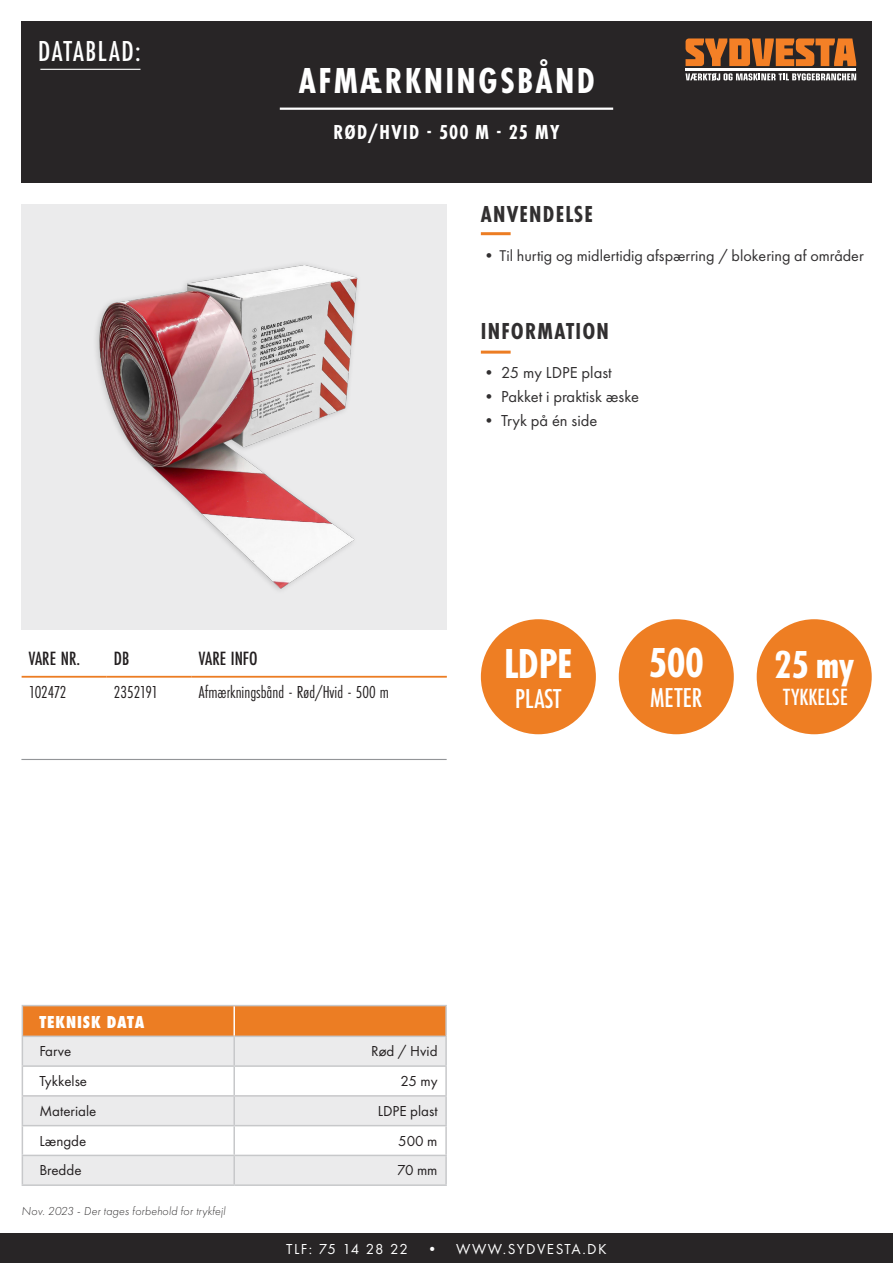
<style>
.page{position:relative;width:893px;height:1263px;background:#fff}
.page>*{position:absolute;margin:0;border:0;box-sizing:border-box;transform-origin:0 0}
.t1{font:700 43.5px "Futura PT Cond";letter-spacing:-.01em;color:#fff}
.t2{font:700 40.5px "Futura PT Cond";color:#fff}
.t3{font:700 37.5px "Futura PT Cond";letter-spacing:.06em;color:#fff}
.t4{font:500 30px "Futura PT Cond";letter-spacing:.05em;color:#fff}
.t5{font:500 28.35px "Futura PT Cond";color:#fff}
.t6{font:500 24.3px "Futura PT Cond";color:#fff}
.t7{font:700 24px "Futura PT Cond";letter-spacing:.05em;color:#312f30}
.t8{font:700 21px "Futura PT Cond";letter-spacing:.06em;color:#fff}
.t9{font:500 19.95px "Futura PT Cond";color:#231f20}
.t10{font:18px "Futura PT Cond";color:#231f20}
.t11{font:800 18px "Futura PT Cond";letter-spacing:.05em;color:#fff}
.t12{font:16.5px "Futura PT";color:#312f30}
.t13{font:16.2px "Futura PT";color:#312f30}
.t14{font:15px "Futura PT";color:#231f20}
.t15{font:15px "Futura PT";letter-spacing:.1em;color:#fff}
.t16{font:italic 300 12px "Futura PT";letter-spacing:.015em;color:#312f30}
.s1{font-size:16.5px}
</style>
<div class="page">
<hr style="left:22px;top:676px;width:85px;height:2px;background:#ec7d23">
<hr style="left:107px;top:676px;width:85px;height:2px;background:#ec7d23">
<hr style="left:192px;top:676px;width:255px;height:2px;background:#ec7d23">
<img style="left:22px;top:204px;width:425px;height:424px">
<div style="left:21px;top:21px;width:851px;height:162px;background:#282526"></div>
<div style="left:0;top:1233px;width:893px;height:30px;background:#282526"></div>
<hr style="left:280px;top:108px;width:333px;height:2px;background:#fff">
<hr style="left:481px;top:232px;width:30px;height:3px;background:#ec7d23">
<hr style="left:481px;top:351px;width:30px;height:3px;background:#ec7d23">
<svg style="left:686px;top:38px;width:170px;height:28px"></svg>
<svg style="left:686px;top:73px;width:170px;height:8px"></svg>
<hr style="left:686px;top:69px;width:170px;height:2px;background:#fff">
<hr style="left:21px;top:759px;width:426px;height:1px;background:#939598">
<hr style="left:40px;top:69px;width:100px;height:1px;background:#fff">
<hr style="left:234px;top:1005px;width:213px;height:1px;background:#c7c8ca">
<hr style="left:445px;top:1006px;width:2px;height:29px;background:#c7c8ca">
<hr style="left:234px;top:1035px;width:213px;height:2px;background:#c7c8ca">
<hr style="left:445px;top:1037px;width:2px;height:28px;background:#c7c8ca">
<hr style="left:234px;top:1065px;width:213px;height:2px;background:#c7c8ca">
<hr style="left:445px;top:1067px;width:2px;height:28px;background:#c7c8ca">
<hr style="left:234px;top:1095px;width:213px;height:1px;background:#c7c8ca">
<hr style="left:445px;top:1096px;width:2px;height:29px;background:#c7c8ca">
<hr style="left:234px;top:1125px;width:213px;height:1px;background:#c7c8ca">
<hr style="left:445px;top:1126px;width:2px;height:29px;background:#c7c8ca">
<hr style="left:234px;top:1155px;width:213px;height:1px;background:#c7c8ca">
<svg style="left:22px;top:1005px;width:424px;height:179px"></svg>
<hr style="left:233px;top:1156px;width:2px;height:28px;background:#c7c8ca">
<hr style="left:445px;top:1156px;width:2px;height:28px;background:#c7c8ca">
<hr style="left:22px;top:1184px;width:212px;height:2px;background:#c7c8ca">
<hr style="left:234px;top:1184px;width:213px;height:2px;background:#c7c8ca">
<hr style="left:233px;top:1006px;width:2px;height:29px;background:#fff">
<div style="left:619px;top:619px;width:115px;height:115px;background:#ee7e23;border-radius:50%"></div>
<div style="left:481px;top:619px;width:115px;height:115px;background:#ee7e23;border-radius:50%"></div>
<div style="left:757px;top:619px;width:115px;height:115px;background:#ee7e23;border-radius:50%"></div>
<p class="t4" style="left:38px;top:34px;width:104px">DATABLAD:</p>
<p class="t3" style="left:299px;top:59px;width:298px">AFMÆRKNINGSBÅND</p>
<p class="t8" style="left:334px;top:120px;width:227px">RØD/HVID - 500 M - 25 MY</p>
<p class="t7" style="left:481px;top:200px;width:114px">ANVENDELSE</p>
<p class="t13" style="left:481px;top:246px;width:384px"><span class="s1">•</span> Til hurtig og midlertidig afspærring / blokering af områder</p>
<p class="t7" style="left:481px;top:317px;width:130px">INFORMATION</p>
<p class="t12" style="left:481px;top:363px;width:132px">• 25 my LDPE plast</p>
<p class="t12" style="left:481px;top:387px;width:160px">• Pakket i praktisk æske</p>
<p class="t12" style="left:481px;top:411px;width:118px">• Tryk på én side</p>
<p class="t9" style="left:29px;top:646px;width:53px">VARE NR.</p>
<p class="t9" style="left:114px;top:646px;width:17px">DB</p>
<p class="t9" style="left:199px;top:646px;width:60px">VARE INFO</p>
<p class="t10" style="left:29px;top:681px;width:39px">102472</p>
<p class="t10" style="left:114px;top:681px;width:46px">2352191</p>
<p class="t10" style="left:199px;top:681px;width:191px">Afmærkningsbånd - Rød/Hvid - 500 m</p>
<p class="t1" style="left:504px;top:638px;width:70px">LDPE</p>
<p class="t5" style="left:515px;top:682px;width:48px">PLAST</p>
<p class="t1" style="left:648px;top:637px;width:57px">500</p>
<p class="t5" style="left:650px;top:681px;width:54px">METER</p>
<p class="t2" style="left:774px;top:641px;width:81px">25 my</p>
<p class="t6" style="left:783px;top:682px;width:66px">TYKKELSE</p>
<p class="t11" style="left:39px;top:1011px;width:107px">TEKNISK DATA</p>
<p class="t14" style="left:39px;top:1042px;width:34px">Farve</p>
<p class="t14" style="left:371px;top:1042px;width:68px">Rød / Hvid</p>
<p class="t14" style="left:39px;top:1072px;width:49px">Tykkelse</p>
<p class="t14" style="left:400px;top:1072px;width:39px">25 my</p>
<p class="t14" style="left:39px;top:1102px;width:59px">Materiale</p>
<p class="t14" style="left:378px;top:1102px;width:61px">LDPE plast</p>
<p class="t14" style="left:39px;top:1132px;width:49px">Længde</p>
<p class="t14" style="left:398px;top:1132px;width:41px">500 m</p>
<p class="t14" style="left:39px;top:1161px;width:44px">Bredde</p>
<p class="t14" style="left:397px;top:1161px;width:42px">70 mm</p>
<p class="t16" style="left:22px;top:1204px;width:205px">Nov. 2023 - Der tages forbehold for trykfejl</p>
<p class="t15" style="left:286px;top:1240px;width:322px">TLF: 75 14 28 22 • WWW.SYDVESTA.DK</p>
</div>
